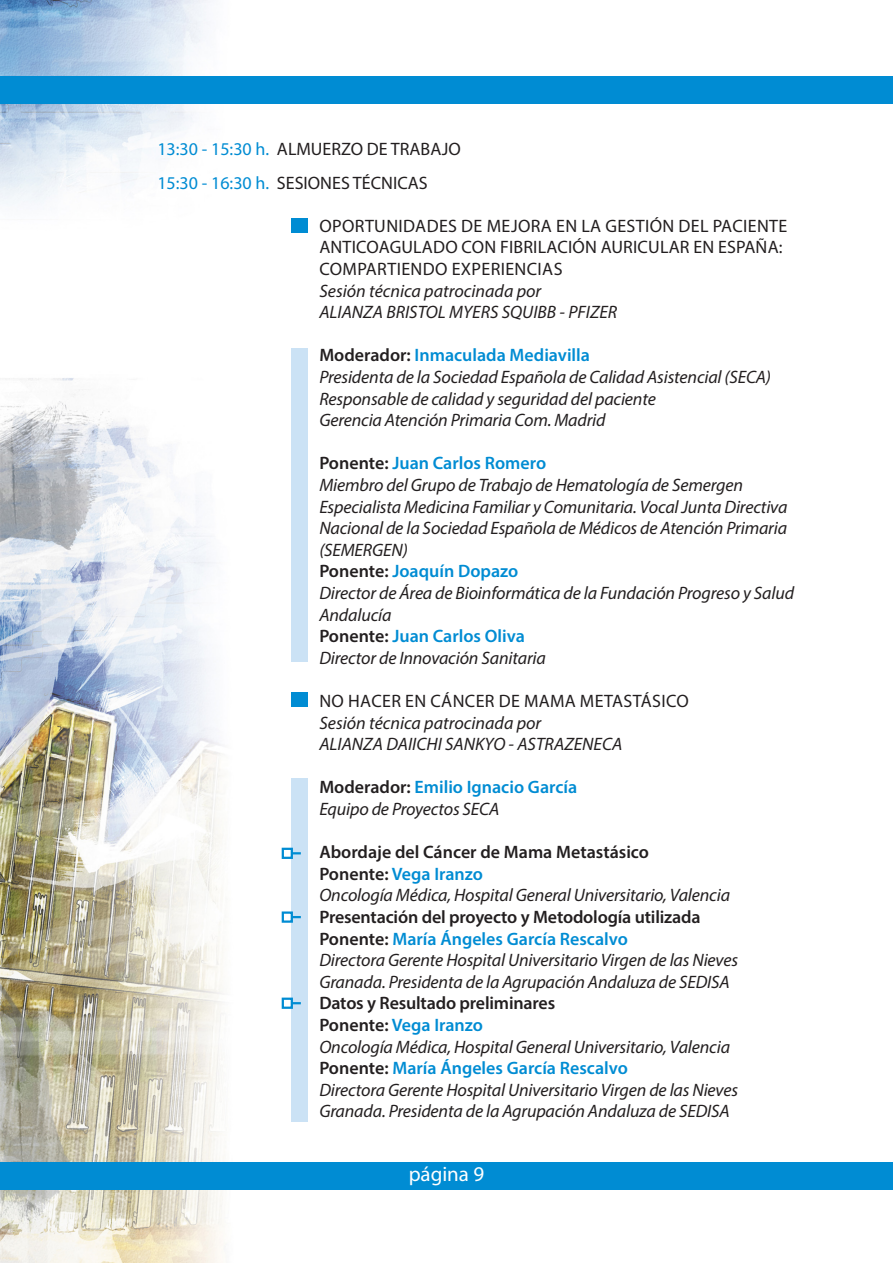
<style>
.page{position:relative;width:893px;height:1263px;background:#fff}
.page>*{position:absolute;margin:0;border:0;box-sizing:border-box;transform-origin:0 0}
.t1{font:21px "Myriad Pro";color:#fff}
.t2{font:italic 18px/21.6px "Myriad Pro";letter-spacing:-.01em;color:#231f20}
.t3{font:18px/21.6px "Myriad Pro";letter-spacing:.01em;color:#231f20}
.s1{color:#008cd3}
.s2{font-weight:600;font-style:normal}
.s3{font-weight:600;font-style:normal;color:#008cd3}
</style>
<div class="page">
<img style="left:0;top:0;width:268px;height:1263px">
<div style="left:0;top:77px;width:893px;height:27px;background:#008cd3"></div>
<div style="left:0;top:1162px;width:893px;height:27px;background:#008cd3"></div>
<div style="left:291px;top:219px;width:17px;height:14px;background:#008cd3"></div>
<div style="left:291px;top:349px;width:17px;height:313px;background:#cbe2f5"></div>
<div style="left:291px;top:693px;width:17px;height:14px;background:#008cd3"></div>
<div style="left:291px;top:778px;width:17px;height:343px;background:#cbe2f5"></div>
<svg style="left:293px;top:852px;width:8px;height:2px"></svg>
<div style="left:282px;top:848px;width:11px;height:11px;border:2px solid #008cd3"></div>
<svg style="left:293px;top:916px;width:8px;height:2px"></svg>
<div style="left:282px;top:911px;width:11px;height:12px;border:2px solid #008cd3"></div>
<svg style="left:293px;top:1002px;width:8px;height:2px"></svg>
<div style="left:282px;top:997px;width:11px;height:12px;border:2px solid #008cd3"></div>
<p class="t3" style="left:157px;top:132px;width:305px;line-height:33.6px"><span class="s1">13:30 - 15:30 h.</span> ALMUERZO DE TRABAJO<br><span class="s1">15:30 - 16:30 h.</span> SESIONES TÉCNICAS</p>
<p class="t3" style="left:319px;top:215px;width:470px">OPORTUNIDADES DE MEJORA EN LA GESTIÓN DEL PACIENTE<br>ANTICOAGULADO CON FIBRILACIÓN AURICULAR EN ESPAÑA:<br>COMPARTIENDO EXPERIENCIAS</p>
<p class="t2" style="left:319px;top:279px;width:299px">Sesión técnica patrocinada por<br>ALIANZA BRISTOL MYERS SQUIBB - PFIZER</p>
<p class="t2" style="left:319px;top:344px;width:453px"><span class="s2">Moderador:</span> <span class="s3">Inmaculada Mediavilla<br></span>Presidenta de la Sociedad Española de Calidad Asistencial (SECA)<br>Responsable de calidad y seguridad del paciente<br>Gerencia Atención Primaria Com. Madrid</p>
<p class="t2" style="left:319px;top:452px;width:476px"><span class="s2">Ponente:</span> <span class="s3">Juan Carlos Romero<br></span>Miembro del Grupo de Trabajo de Hematología de Semergen Especialista Medicina Familiar y Comunitaria. Vocal Junta Directiva Nacional de la Sociedad Española de Médicos de Atención Primaria (SEMERGEN)<br><span class="s2">Ponente:</span> <span class="s3">Joaquín Dopazo<br></span>Director de Área de Bioinformática de la Fundación Progreso y Salud Andalucía<br><span class="s2">Ponente:</span> <span class="s3">Juan Carlos Oliva<br></span>Director de Innovación Sanitaria</p>
<p class="t3" style="left:319px;top:690px;width:371px">NO HACER EN CÁNCER DE MAMA METASTÁSICO</p>
<p class="t2" style="left:319px;top:711px;width:304px">Sesión técnica patrocinada por<br>ALIANZA DAIICHI SANKYO - ASTRAZENECA</p>
<p class="t2" style="left:319px;top:776px;width:259px"><span class="s2">Moderador:</span> <span class="s3">Emilio Ignacio García<br></span>Equipo de Proyectos SECA</p>
<p class="t2" style="left:319px;top:841px;width:412px"><span class="s2">Abordaje del Cáncer de Mama Metastásico<br>Ponente:</span> <span class="s3">Vega Iranzo<br></span>Oncología Médica, Hospital General Universitario, Valencia</p>
<p class="t2" style="left:319px;top:906px;width:420px"><span class="s2">Presentación del proyecto y Metodología utilizada Ponente:</span> <span class="s3">María Ángeles García Rescalvo<br></span>Directora Gerente Hospital Universitario Virgen de las Nieves Granada. Presidenta de la Agrupación Andaluza de SEDISA</p>
<p class="t2" style="left:319px;top:992px;width:420px"><span class="s2">Datos y Resultado preliminares<br>Ponente:</span> <span class="s3">Vega Iranzo<br></span>Oncología Médica, Hospital General Universitario, Valencia <span class="s2">Ponente:</span> <span class="s3">María Ángeles García Rescalvo<br></span>Directora Gerente Hospital Universitario Virgen de las Nieves Granada. Presidenta de la Agrupación Andaluza de SEDISA</p>
<p class="t1" style="left:409px;top:1161px;width:77px">página 9</p>
</div>
